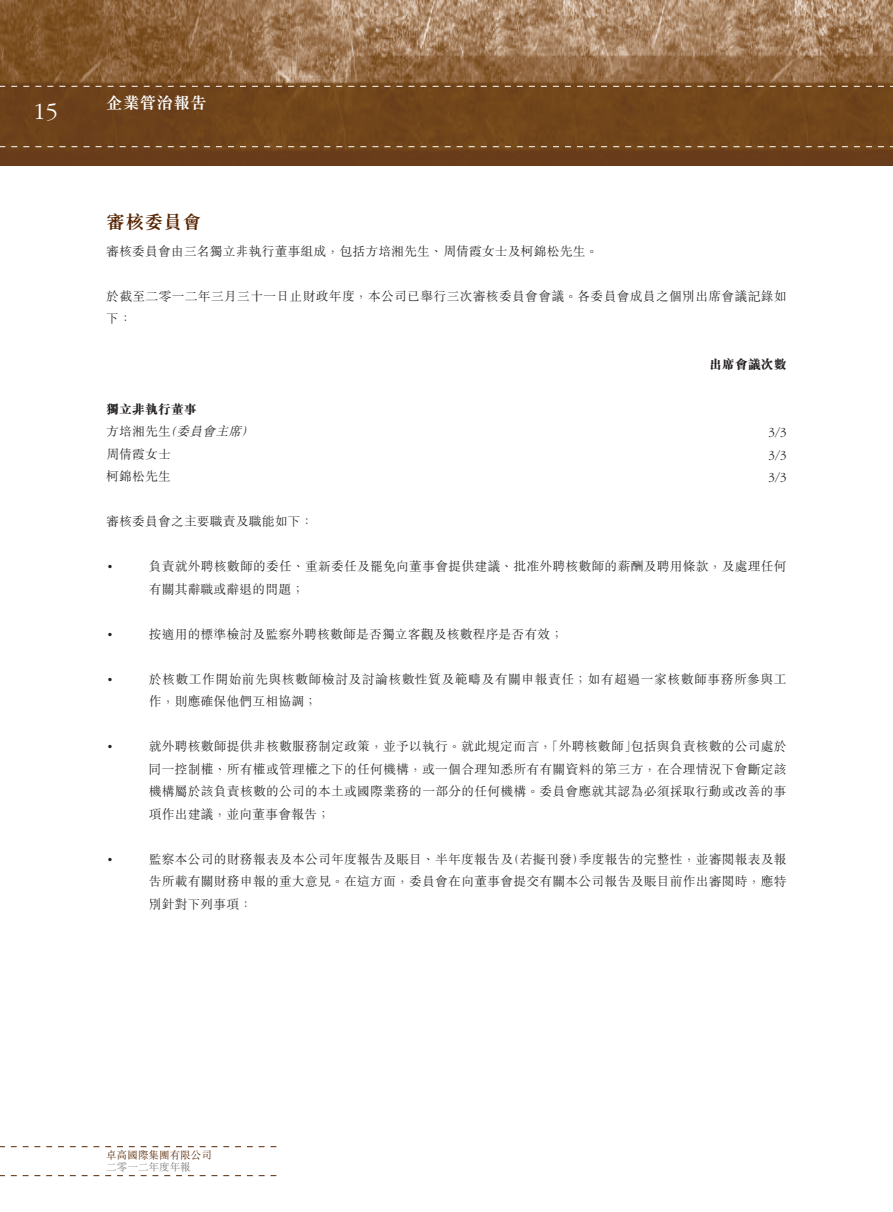
<style>
.page{position:relative;width:893px;height:1212px;background:#fff}
.page>*{position:absolute;margin:0;border:0;box-sizing:border-box;transform-origin:0 0}
.t1{font:300 24px "ITC Garamond Std";color:#fff}
.t2{font:700 18.75px "M Sung HK";letter-spacing:.015em;color:#572500}
.t3{font:700 16.5px "M Sung HK";letter-spacing:.015em;color:#fff}
.t4{font:300 12.75px/22.5px "M Sung HK";letter-spacing:.02em;color:#231f20}
.t5{font:300 12.75px/22.5px "M Sung HK";letter-spacing:.045em;color:#231f20}
.t6{font:800 12.75px/22.5px "M Sung HK";letter-spacing:.015em;color:#231f20}
.t7{font:300 12.75px "ITC Garamond Std";color:#231f20}
.t8{font:300 10.5px/12.3px "M Sung HK";letter-spacing:.005em;color:#572500}
.s1{font-weight:300}
.s2{font-weight:300;font-style:italic}
.s3{color:#6c6d70}
</style>
<div class="page">
<img style="left:0;top:0;width:893px;height:166px">
<svg style="left:0;top:1146px;width:276px;height:1px"></svg>
<svg style="left:0;top:1175px;width:276px;height:1px"></svg>
<svg style="left:0;top:86px;width:893px;height:1px"></svg>
<svg style="left:0;top:146px;width:893px;height:1px"></svg>
<p class="t1" style="left:34px;top:98px;width:26px">15</p>
<p class="t3" style="left:106px;top:92px;width:102px">企業管治報告</p>
<p class="t2" style="left:106px;top:209px;width:96px">審核委員會</p>
<p class="t4" style="left:106px;top:239px;width:494px">審核委員會由三名獨立非執行董事組成，包括方培湘先生、周倩霞女士及柯錦松先生。</p>
<p class="t4" style="left:106px;top:284px;width:682px">於截至二零一二年三月三十一日止財政年度，本公司已舉行三次審核委員會會議。各委員會成員之個別出席會議記錄如下：</p>
<p class="t6" style="left:709px;top:352px;width:79px">出席會議次數</p>
<p class="t6" style="left:106px;top:397px;width:153px">獨立非執行董事<br><span class="s1">方培湘先生</span><span class="s2">（委員會主席）</span></p>
<p class="t7" style="left:768px;top:425px;width:20px">3/3</p>
<p class="t4" style="left:106px;top:442px;width:66px">周倩霞女士</p>
<p class="t7" style="left:768px;top:448px;width:20px">3/3</p>
<p class="t4" style="left:106px;top:464px;width:66px">柯錦松先生</p>
<p class="t7" style="left:768px;top:470px;width:20px">3/3</p>
<p class="t4" style="left:106px;top:509px;width:209px">審核委員會之主要職責及職能如下：</p>
<p class="t7" style="left:106px;top:560px;width:9px">•</p>
<p class="t4" style="left:149px;top:554px;width:639px">負責就外聘核數師的委任、重新委任及罷免向董事會提供建議、批准外聘核數師的薪酬及聘用條款，及處理任何有關其辭職或辭退的問題；</p>
<p class="t7" style="left:106px;top:628px;width:9px">•</p>
<p class="t4" style="left:149px;top:622px;width:416px">按適用的標準檢討及監察外聘核數師是否獨立客觀及核數程序是否有效；</p>
<p class="t7" style="left:106px;top:673px;width:9px">•</p>
<p class="t5" style="left:149px;top:667px;width:639px">於核數工作開始前先與核數師檢討及討論核數性質及範疇及有關申報責任；如有超過一家核數師事務所參與工作，則應確保他們互相協調；</p>
<p class="t7" style="left:106px;top:740px;width:9px">•</p>
<p class="t4" style="left:149px;top:734px;width:639px;text-align:justify">就外聘核數師提供非核數服務制定政策，並予以執行。就此規定而言，「外聘核數師」包括與負責核數的公司處於同一控制權、所有權或管理權之下的任何機構，或一個合理知悉所有有關資料的第三方，在合理情況下會斷定該機構屬於該負責核數的公司的本土或國際業務的一部分的任何機構。委員會應就其認為必須採取行動或改善的事項作出建議，並向董事會報告；</p>
<p class="t7" style="left:106px;top:853px;width:9px">•</p>
<p class="t4" style="left:149px;top:847px;width:639px;text-align:justify">監察本公司的財務報表及本公司年度報告及賬目、半年度報告及（若擬刊發）季度報告的完整性，並審閱報表及報告所載有關財務申報的重大意見。在這方面，委員會在向董事會提交有關本公司報告及賬目前作出審閱時，應特別針對下列事項：</p>
<p class="t8" style="left:106px;top:1148px;width:107px">卓高國際集團有限公司<span class="s3">二零一二年度年報</span></p>
</div>
